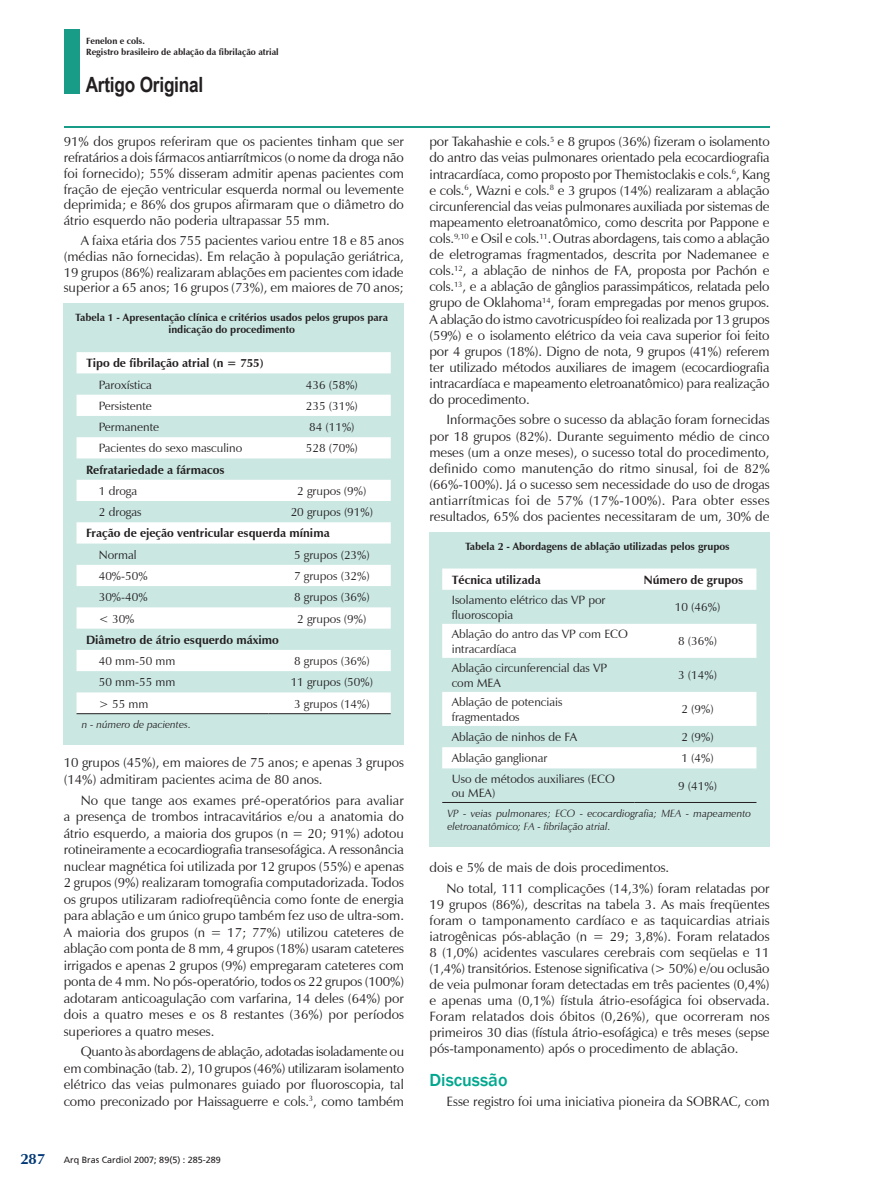
<style>
.page{position:relative;width:893px;height:1191px;background:#fff}
.page>*{position:absolute;margin:0;border:0;box-sizing:border-box;transform-origin:0 0}
.t1{font:700 21px "Arial Narrow";letter-spacing:-.01em;color:#231f20}
.Títulos__textos{font:500 18px "Franklin Gothic";color:#00a78e}
.t2{font:700 15px "Zapf Humanist 601 BT";color:#013775}
.Texto{font:13.5px/16px "Zapf Humanist 601 BT";color:#231f20;text-align:justify}
._02_TABELA_texto_cop{font:12px/14.4px "Zapf Humanist 601 BT";color:#231f20}
._02_TABELA_texto_cop-2{font:700 12px "Zapf Humanist 601 BT";color:#231f20}
._00_TÍTULO{font:700 10.5px/12.6px "Zapf Humanist 601 BT";color:#231f20;text-align:center}
._03_TABELA_ref{font:italic 10.5px/12.6px "Zapf Humanist 601 BT";color:#231f20}
.t3{font:700 9px "Zapf Humanist 601 BT";color:#231f20}
.t4{font:9px "Frutiger";color:#231f20}
</style>
<div class="page">
<hr style="left:64px;top:126px;width:706px;height:2px;background:#189c88">
<div style="left:64px;top:29px;width:16px;height:65px;background:#189c88"></div>
<div style="left:64px;top:303px;width:340px;height:441px;background:#cae7e2"></div>
<svg style="left:77px;top:352px;width:314px;height:361px;fill:#fff"></svg>
<hr style="left:77px;top:713px;width:192px;height:1px;background:#231f20">
<hr style="left:269px;top:713px;width:122px;height:1px;background:#231f20">
<div style="left:429px;top:532px;width:341px;height:314px;background:#cae7e2"></div>
<svg style="left:442px;top:568px;width:314px;height:200px;fill:#fff"></svg>
<hr style="left:442px;top:802px;width:192px;height:1px;background:#231f20">
<hr style="left:634px;top:802px;width:122px;height:1px;background:#231f20">
<p class="t2" style="left:20px;top:1149px;width:26px">287</p>
<p class="t3" style="left:86px;top:36px;width:60px">Fenelon e cols.</p>
<p class="t3" style="left:86px;top:47px;width:194px">Registro brasileiro de ablação da fibrilação atrial</p>
<h1 class="t1" style="left:86px;top:68px;width:119px">Artigo Original</h1>
<p class="Texto" style="left:64px;top:134px;width:342px">91% dos grupos referiram que os pacientes tinham que ser refratários a dois fármacos antiarrítmicos (o nome da droga não foi fornecido); 55% disseram admitir apenas pacientes com fração de ejeção ventricular esquerda normal ou levemente deprimida; e 86% dos grupos afirmaram que o diâmetro do átrio esquerdo não poderia ultrapassar 55 mm.</p>
<p class="Texto" style="left:64px;top:233px;width:342px;text-indent:17px">A faixa etária dos 755 pacientes variou entre 18 e 85 anos (médias não fornecidas). Em relação à população geriátrica, 19 grupos (86%) realizaram ablações em pacientes com idade superior a 65 anos; 16 grupos (73%), em maiores de 70 anos;</p>
<p class="_00_TÍTULO" style="left:75px;top:311px;width:314px">Tabela 1 - Apresentação clínica e critérios usados pelos grupos para indicação do procedimento</p>
<p class="_02_TABELA_texto_cop-2" style="left:86px;top:356px;width:179px">Tipo de fibrilação atrial (n = 755)</p>
<p class="_02_TABELA_texto_cop" style="left:99px;top:377px;width:54px">Paroxística</p>
<p class="_02_TABELA_texto_cop" style="left:306px;top:377px;width:54px">436 (58%)</p>
<p class="_02_TABELA_texto_cop" style="left:99px;top:398px;width:55px">Persistente</p>
<p class="_02_TABELA_texto_cop" style="left:306px;top:398px;width:54px">235 (31%)</p>
<p class="_02_TABELA_texto_cop" style="left:99px;top:420px;width:62px">Permanente</p>
<p class="_02_TABELA_texto_cop" style="left:309px;top:420px;width:47px">84 (11%)</p>
<p class="_02_TABELA_texto_cop" style="left:99px;top:441px;width:145px">Pacientes do sexo masculino</p>
<p class="_02_TABELA_texto_cop" style="left:306px;top:441px;width:54px">528 (70%)</p>
<p class="_02_TABELA_texto_cop-2" style="left:86px;top:462px;width:140px">Refratariedade a fármacos</p>
<p class="_02_TABELA_texto_cop" style="left:99px;top:483px;width:40px">1 droga</p>
<p class="_02_TABELA_texto_cop" style="left:297px;top:483px;width:71px">2 grupos (9%)</p>
<p class="_02_TABELA_texto_cop" style="left:99px;top:505px;width:44px">2 drogas</p>
<p class="_02_TABELA_texto_cop" style="left:291px;top:505px;width:84px">20 grupos (91%)</p>
<p class="_02_TABELA_texto_cop-2" style="left:86px;top:526px;width:245px">Fração de ejeção ventricular esquerda mínima</p>
<p class="_02_TABELA_texto_cop" style="left:99px;top:547px;width:39px">Normal</p>
<p class="_02_TABELA_texto_cop" style="left:294px;top:547px;width:77px">5 grupos (23%)</p>
<p class="_02_TABELA_texto_cop" style="left:99px;top:568px;width:50px">40%-50%</p>
<p class="_02_TABELA_texto_cop" style="left:294px;top:568px;width:77px">7 grupos (32%)</p>
<p class="_02_TABELA_texto_cop" style="left:99px;top:590px;width:50px">30%-40%</p>
<p class="_02_TABELA_texto_cop" style="left:294px;top:590px;width:77px">8 grupos (36%)</p>
<p class="_02_TABELA_texto_cop" style="left:99px;top:611px;width:37px">&lt; 30%</p>
<p class="_02_TABELA_texto_cop" style="left:297px;top:611px;width:71px">2 grupos (9%)</p>
<p class="_02_TABELA_texto_cop-2" style="left:86px;top:632px;width:194px">Diâmetro de átrio esquerdo máximo</p>
<p class="_02_TABELA_texto_cop" style="left:99px;top:654px;width:78px">40 mm-50 mm</p>
<p class="_02_TABELA_texto_cop" style="left:294px;top:654px;width:77px">8 grupos (36%)</p>
<p class="_02_TABELA_texto_cop" style="left:99px;top:675px;width:78px">50 mm-55 mm</p>
<p class="_02_TABELA_texto_cop" style="left:291px;top:675px;width:84px">11 grupos (50%)</p>
<p class="_02_TABELA_texto_cop" style="left:99px;top:696px;width:51px">&gt; 55 mm</p>
<p class="_02_TABELA_texto_cop" style="left:294px;top:696px;width:77px">3 grupos (14%)</p>
<p class="_03_TABELA_ref" style="left:82px;top:718px;width:111px">n - número de pacientes.</p>
<p class="Texto" style="left:64px;top:754px;width:342px;line-height:16.5px">10 grupos (45%), em maiores de 75 anos; e apenas 3 grupos (14%) admitiram pacientes acima de 80 anos.</p>
<p class="Texto" style="left:64px;top:791px;width:342px;line-height:16.5px;text-indent:17px">No que tange aos exames pré-operatórios para avaliar a presença de trombos intracavitários e/ou a anatomia do átrio esquerdo, a maioria dos grupos (n = 20; 91%) adotou rotineiramente a ecocardiografia transesofágica. A ressonância nuclear magnética foi utilizada por 12 grupos (55%) e apenas 2 grupos (9%) realizaram tomografia computadorizada. Todos os grupos utilizaram radiofreqüência como fonte de energia para ablação e um único grupo também fez uso de ultra-som.<br>A maioria dos grupos (n = 17; 77%) utilizou cateteres de ablação com ponta de 8 mm, 4 grupos (18%) usaram cateteres irrigados e apenas 2 grupos (9%) empregaram cateteres com ponta de 4 mm. No pós-operatório, todos os 22 grupos (100%) adotaram anticoagulação com varfarina, 14 deles (64%) por dois a quatro meses e os 8 restantes (36%) por períodos superiores a quatro meses.</p>
<p class="Texto" style="left:64px;top:1043px;width:342px;line-height:16.5px;text-indent:17px">Quanto às abordagens de ablação, adotadas isoladamente ou em combinação (tab. 2), 10 grupos (46%) utilizaram isolamento elétrico das veias pulmonares guiado por fluoroscopia, tal como preconizado por Haissaguerre e cols.<sup>3</sup>, como também</p>
<p class="t4" style="left:64px;top:1154px;width:159px">Arq Bras Cardiol 2007; 89(5) : 285-289</p>
<p class="Texto" style="left:429px;top:134px;width:342px">por Takahashie e cols.<sup>5</sup> e 8 grupos (36%) fizeram o isolamento do antro das veias pulmonares orientado pela ecocardiografia intracardíaca, como proposto por Themistoclakis e cols.<sup>6</sup>, Kang e cols.<sup>6</sup>, Wazni e cols.<sup>8</sup> e 3 grupos (14%) realizaram a ablação circunferencial das veias pulmonares auxiliada por sistemas de mapeamento eletroanatômico, como descrita por Pappone e cols.<sup>9,10</sup> e Osil e cols.<sup>11</sup>.Outras abordagens, tais como a ablação de eletrogramas fragmentados, descrita por Nademanee e cols.<sup>12</sup>, a ablação de ninhos de FA, proposta por Pachón e cols.<sup>13</sup>, e a ablação de gânglios parassimpáticos, relatada pelo grupo de Oklahoma<sup>14</sup>, foram empregadas por menos grupos.<br>A ablação do istmo cavotricuspídeo foi realizada por 13 grupos (59%) e o isolamento elétrico da veia cava superior foi feito por 4 grupos (18%). Digno de nota, 9 grupos (41%) referem ter utilizado métodos auxiliares de imagem (ecocardiografia intracardíaca e mapeamento eletroanatômico) para realização do procedimento.</p>
<p class="Texto" style="left:429px;top:412px;width:342px;text-indent:17px">Informações sobre o sucesso da ablação foram fornecidas por 18 grupos (82%). Durante seguimento médio de cinco meses (um a onze meses), o sucesso total do procedimento, definido como manutenção do ritmo sinusal, foi de 82% (66%-100%). Já o sucesso sem necessidade do uso de drogas antiarrítmicas foi de 57% (17%-100%). Para obter esses resultados, 65% dos pacientes necessitaram de um, 30% de</p>
<p class="_00_TÍTULO" style="left:465px;top:540px;width:266px">Tabela 2 - Abordagens de ablação utilizadas pelos grupos</p>
<p class="_02_TABELA_texto_cop-2" style="left:452px;top:572px;width:91px">Técnica utilizada</p>
<p class="_02_TABELA_texto_cop-2" style="left:644px;top:572px;width:101px">Número de grupos</p>
<p class="_02_TABELA_texto_cop" style="left:452px;top:593px;width:155px">Isolamento elétrico das VP por fluoroscopia</p>
<p class="_02_TABELA_texto_cop" style="left:675px;top:600px;width:47px">10 (46%)</p>
<p class="_02_TABELA_texto_cop" style="left:452px;top:627px;width:178px">Ablação do antro das VP com ECO intracardíaca</p>
<p class="_02_TABELA_texto_cop" style="left:678px;top:634px;width:40px">8 (36%)</p>
<p class="_02_TABELA_texto_cop" style="left:452px;top:661px;width:157px">Ablação circunferencial das VP com MEA</p>
<p class="_02_TABELA_texto_cop" style="left:678px;top:668px;width:40px">3 (14%)</p>
<p class="_02_TABELA_texto_cop" style="left:452px;top:695px;width:112px">Ablação de potenciais fragmentados</p>
<p class="_02_TABELA_texto_cop" style="left:681px;top:702px;width:34px">2 (9%)</p>
<p class="_02_TABELA_texto_cop" style="left:452px;top:730px;width:127px">Ablação de ninhos de FA</p>
<p class="_02_TABELA_texto_cop" style="left:681px;top:730px;width:34px">2 (9%)</p>
<p class="_02_TABELA_texto_cop" style="left:452px;top:751px;width:97px">Ablação ganglionar</p>
<p class="_02_TABELA_texto_cop" style="left:681px;top:751px;width:34px">1 (4%)</p>
<p class="_02_TABELA_texto_cop" style="left:452px;top:771px;width:165px">Uso de métodos auxiliares (ECO ou MEA)</p>
<p class="_02_TABELA_texto_cop" style="left:678px;top:778px;width:40px">9 (41%)</p>
<p class="_03_TABELA_ref" style="left:447px;top:807px;width:305px">VP - veias pulmonares; ECO - ecocardiografia; MEA - mapeamento eletroanatômico; FA - fibrilação atrial.</p>
<p class="Texto" style="left:429px;top:859px;width:241px">dois e 5% de mais de dois procedimentos.</p>
<p class="Texto" style="left:429px;top:880px;width:342px;text-indent:17px">No total, 111 complicações (14,3%) foram relatadas por 19 grupos (86%), descritas na tabela 3. As mais freqüentes foram o tamponamento cardíaco e as taquicardias atriais iatrogênicas pós-ablação (n = 29; 3,8%). Foram relatados 8 (1,0%) acidentes vasculares cerebrais com seqüelas e 11 (1,4%) transitórios. Estenose significativa (&gt; 50%) e/ou oclusão de veia pulmonar foram detectadas em três pacientes (0,4%) e apenas uma (0,1%) fístula átrio-esofágica foi observada.<br>Foram relatados dois óbitos (0,26%), que ocorreram nos primeiros 30 dias (fístula átrio-esofágica) e três meses (sepse pós-tamponamento) após o procedimento de ablação.</p>
<p class="Títulos__textos" style="left:429px;top:1068px;width:80px">Discussão</p>
<p class="Texto" style="left:446px;top:1093px;width:325px">Esse registro foi uma iniciativa pioneira da SOBRAC, com</p>
</div>
